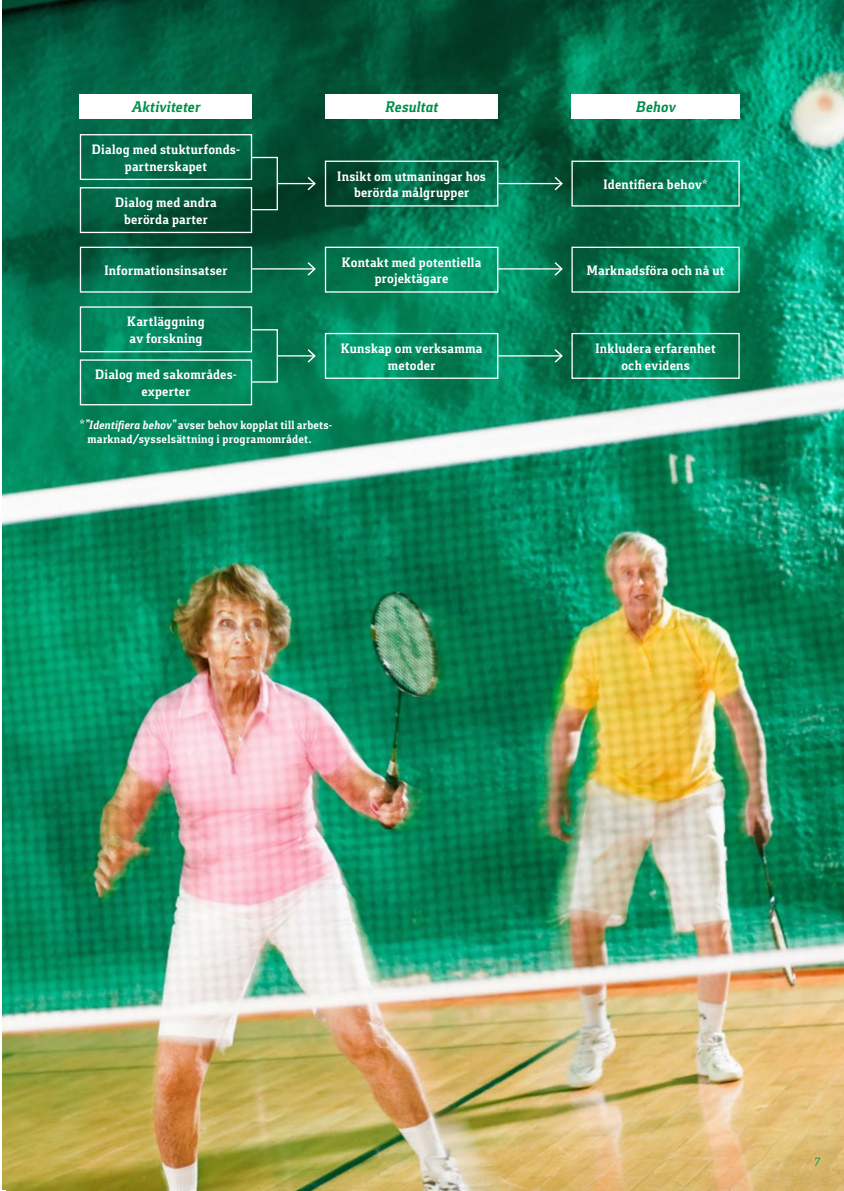
<style>
.page{position:relative;width:844px;height:1191px;background:#fff}
.page>*{position:absolute;margin:0;border:0;box-sizing:border-box;transform-origin:0 0}
.Illustrationstext{font:italic 700 15.75px "Foral Pro";letter-spacing:.005em;color:#008f4a}
.Illustrationstext-2{font:700 14px/16.6px "Foral Pro";letter-spacing:.015em;color:#fff;text-align:center}
.Rekommendation_bröd{font:700 12.25px/14px "Foral Pro";letter-spacing:.02em;color:#fff}
.t1{font:italic 12.25px "Foral Pro";color:#008f4a}
.s1{font-size:14px}
.s2{font-style:italic}
</style>
<div class="page">
<img style="left:2px;top:0;width:841px;height:1191px">
<div style="left:79px;top:94px;width:173px;height:25px;background:#fff"></div>
<div style="left:80px;top:134px;width:172px;height:46px;border:1px solid #fff"></div>
<div style="left:80px;top:187px;width:172px;height:46px;border:1px solid #fff"></div>
<div style="left:80px;top:306px;width:172px;height:46px;border:1px solid #fff"></div>
<div style="left:80px;top:359px;width:172px;height:46px;border:1px solid #fff"></div>
<div style="left:80px;top:247px;width:172px;height:46px;border:1px solid #fff"></div>
<div style="left:325px;top:94px;width:172px;height:25px;background:#fff"></div>
<div style="left:325px;top:161px;width:173px;height:45px;border:1px solid #fff"></div>
<div style="left:325px;top:333px;width:173px;height:46px;border:1px solid #fff"></div>
<div style="left:325px;top:247px;width:173px;height:46px;border:1px solid #fff"></div>
<div style="left:571px;top:94px;width:168px;height:25px;background:#fff"></div>
<div style="left:571px;top:161px;width:168px;height:45px;border:1px solid #fff"></div>
<div style="left:571px;top:333px;width:168px;height:46px;border:1px solid #fff"></div>
<div style="left:571px;top:247px;width:168px;height:46px;border:1px solid #fff"></div>
<hr style="left:498px;top:183px;width:63px;height:1px;background:#fff">
<svg style="left:553px;top:175px;width:10px;height:17px"></svg>
<hr style="left:277px;top:183px;width:38px;height:1px;background:#fff">
<svg style="left:306px;top:175px;width:11px;height:17px"></svg>
<hr style="left:278px;top:355px;width:37px;height:1px;background:#fff">
<svg style="left:306px;top:348px;width:11px;height:16px"></svg>
<hr style="left:498px;top:268px;width:63px;height:1px;background:#fff">
<svg style="left:553px;top:261px;width:10px;height:16px"></svg>
<hr style="left:252px;top:268px;width:63px;height:1px;background:#fff">
<svg style="left:306px;top:261px;width:11px;height:16px"></svg>
<hr style="left:498px;top:355px;width:63px;height:1px;background:#fff">
<svg style="left:553px;top:348px;width:10px;height:16px"></svg>
<div style="left:251px;top:157px;width:27px;height:53px;border:1px solid #fff"></div>
<div style="left:251px;top:329px;width:27px;height:53px;border:1px solid #fff"></div>
<p class="Illustrationstext" style="left:131px;top:98px;width:70px">Aktiviteter</p>
<p class="Illustrationstext-2" style="left:92px;top:141px;width:150px">Dialog med stukturfonds&shy;partnerskapet</p>
<p class="Illustrationstext-2" style="left:115px;top:194px;width:103px">Dialog med andra berörda parter</p>
<p class="Illustrationstext-2" style="left:104px;top:262px;width:124px">Informationsinsatser</p>
<p class="Illustrationstext-2" style="left:127px;top:313px;width:79px;text-align:left">Kartläggning av forskning</p>
<p class="Illustrationstext-2" style="left:95px;top:367px;width:143px">Dialog med sakområdes&shy;experter</p>
<p class="Illustrationstext" style="left:385px;top:98px;width:54px">Resultat</p>
<p class="Illustrationstext-2" style="left:337px;top:168px;width:150px">Insikt om utmaningar hos berörda målgrupper</p>
<p class="Illustrationstext-2" style="left:342px;top:254px;width:141px">Kontakt med potentiella projektägare</p>
<p class="Illustrationstext-2" style="left:340px;top:340px;width:143px">Kunskap om verksamma metoder</p>
<p class="Rekommendation_bröd" style="left:87px;top:418px;width:245px;text-indent:-8px"><span class="s1">*</span><span class="s2">”Identifiera behov”</span> avser behov kopplat till arbets&shy;marknad/sysselsättning i programområdet.</p>
<p class="Illustrationstext" style="left:635px;top:98px;width:41px">Behov</p>
<p class="Illustrationstext-2" style="left:603px;top:176px;width:105px">Identifiera behov*</p>
<p class="Illustrationstext-2" style="left:586px;top:262px;width:139px">Marknadsföra och nå ut</p>
<p class="Illustrationstext-2" style="left:595px;top:340px;width:122px">Inkludera erfarenhet och evidens</p>
<p class="t1" style="left:813px;top:1155px;width:7px">7</p>
</div>
